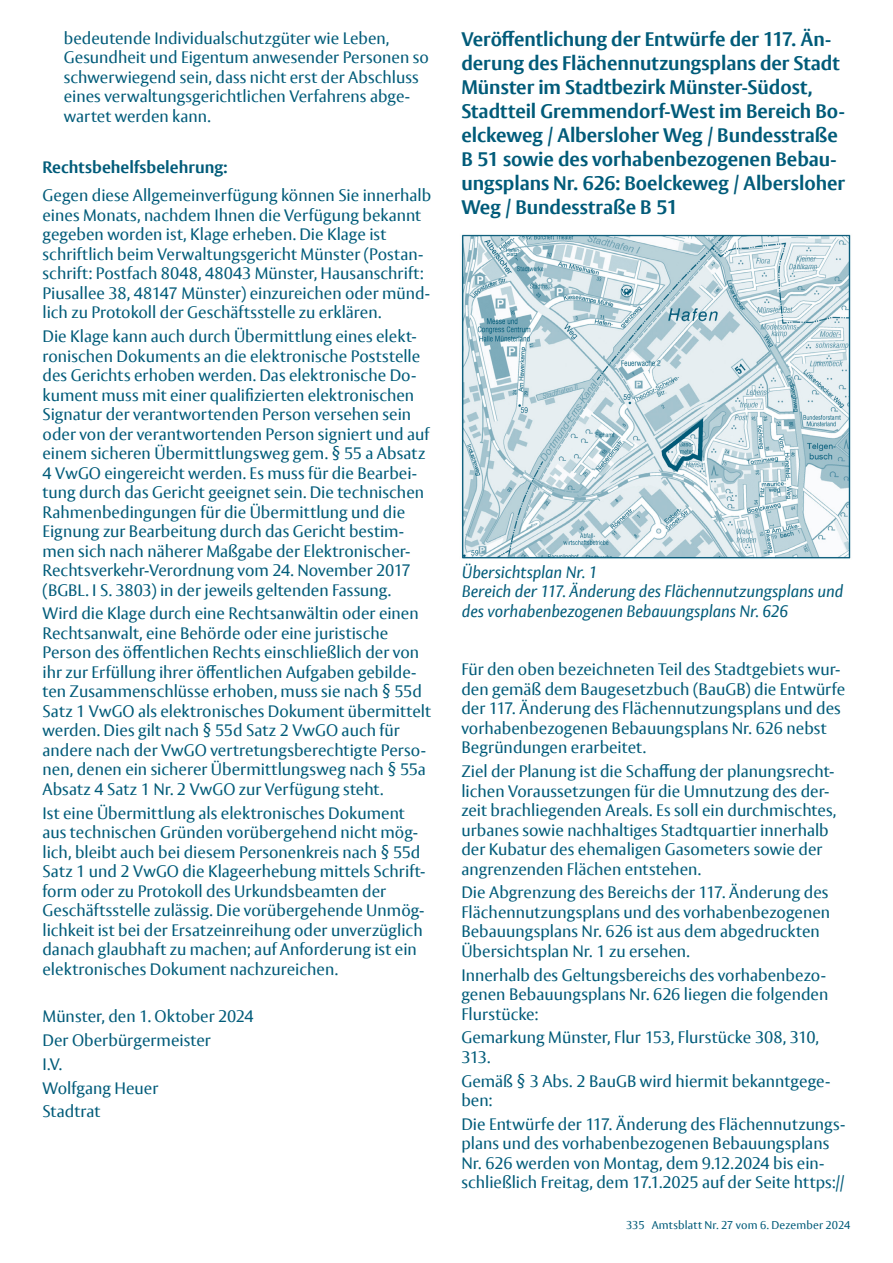
<style>
.page{position:relative;width:893px;height:1263px;background:#fff}
.page>*{position:absolute;margin:0;border:0;box-sizing:border-box;transform-origin:0 0}
.Überschrift{font:700 19.5px/24px "Vesta Pro";letter-spacing:-.005em;color:#005b79}
.Fließtext{font:16.5px/19.5px "Vesta Pro";color:#005b79}
.Fließtexte_5_eingerü{font:16.5px/19.5px "Vesta Pro";color:#005b79}
.Bildunterschrift{font:italic 16.5px/19.5px "Vesta Pro";letter-spacing:-.005em;color:#005b79}
.Zwischenüberschrift{font:700 16.5px "Vesta Pro";color:#005b79}
.t1{font:11.25px "Vesta Pro";letter-spacing:.015em;color:#005b79}
</style>
<div class="page">
<img style="left:461px;top:234px;width:390px;height:325px">
<p class="Fließtexte_5_eingerü" style="left:64px;top:28px;width:367px">bedeutende Individualschutzgüter wie Leben, Gesundheit und Eigentum anwesender Personen so schwerwiegend sein, dass nicht erst der Abschluss eines verwaltungsgerichtlichen Verfahrens abge&shy;wartet werden kann.</p>
<h3 class="Zwischenüberschrift" style="left:43px;top:157px;width:187px">Rechtsbehelfsbelehrung:</h3>
<p class="Fließtext" style="left:43px;top:186px;width:390px">Gegen diese Allgemeinverfügung können Sie innerhalb eines Monats, nachdem Ihnen die Verfügung bekannt gegeben worden ist, Klage erheben. Die Klage ist schriftlich beim Verwaltungsgericht Münster (Postan&shy;schrift: Postfach 8048, 48043 Münster, Hausanschrift:<br>Piusallee 38, 48147 Münster) einzureichen oder münd&shy;lich zu Protokoll der Geschäftsstelle zu erklären.</p>
<p class="Fließtext" style="left:43px;top:326px;width:388px">Die Klage kann auch durch Übermittlung eines elekt&shy;ronischen Dokuments an die elektronische Poststelle des Gerichts erhoben werden. Das elektronische Do&shy;kument muss mit einer qualifizierten elektronischen Signatur der verantwortenden Person versehen sein oder von der verantwortenden Person signiert und auf einem sicheren Übermittlungsweg gem. § 55 a Absatz 4 VwGO eingereicht werden. Es muss für die Bearbei&shy;tung durch das Gericht geeignet sein. Die technischen Rahmenbedingungen für die Übermittlung und die Eignung zur Bearbeitung durch das Gericht bestim&shy;men sich nach näherer Maßgabe der Elektronischer-Rechtsverkehr-Verordnung vom 24. November 2017 (BGBL. I S. 3803) in der jeweils geltenden Fassung.</p>
<p class="Fließtext" style="left:43px;top:604px;width:390px">Wird die Klage durch eine Rechtsanwältin oder einen Rechtsanwalt, eine Behörde oder eine juristische Person des öffentlichen Rechts einschließlich der von ihr zur Erfüllung ihrer öffentlichen Aufgaben gebilde&shy;ten Zusammenschlüsse erhoben, muss sie nach § 55d Satz 1 VwGO als elektronisches Dokument übermittelt werden. Dies gilt nach § 55d Satz 2 VwGO auch für andere nach der VwGO vertretungsberechtigte Perso&shy;nen, denen ein sicherer Übermittlungsweg nach § 55a Absatz 4 Satz 1 Nr. 2 VwGO zur Verfügung steht.</p>
<p class="Fließtext" style="left:43px;top:803px;width:384px">Ist eine Übermittlung als elektronisches Dokument aus technischen Gründen vorübergehend nicht mög&shy;lich, bleibt auch bei diesem Personenkreis nach § 55d Satz 1 und 2 VwGO die Klageerhebung mittels Schrift&shy;form oder zu Protokoll des Urkundsbeamten der Geschäftsstelle zulässig. Die vorübergehende Unmög&shy;lichkeit ist bei der Ersatzeinreihung oder unverzüglich danach glaubhaft zu machen; auf Anforderung ist ein elektronisches Dokument nachzureichen.</p>
<p class="Fließtext" style="left:43px;top:1006px;width:213px">Münster, den 1. Oktober 2024</p>
<p class="Fließtext" style="left:43px;top:1030px;width:170px">Der Oberbürgermeister</p>
<p class="Fließtext" style="left:43px;top:1054px;width:21px">I.V.</p>
<p class="Fließtext" style="left:43px;top:1078px;width:117px">Wolfgang Heuer</p>
<p class="Fließtext" style="left:43px;top:1101px;width:59px">Stadtrat</p>
<h2 class="Überschrift" style="left:461px;top:27px;width:385px">Veröffentlichung der Entwürfe der 117. Än&shy;derung des Flächennutzungsplans der Stadt Münster im Stadtbezirk Münster-Südost, Stadtteil Gremmendorf-West im Bereich Bo&shy;elckeweg / Albersloher Weg / Bundesstraße B 51 sowie des vorhabenbezogenen Bebau&shy;ungsplans Nr. 626: Boelckeweg / Albersloher Weg / Bundesstraße B 51</h2>
<p class="Bildunterschrift" style="left:462px;top:562px;width:383px">Übersichtsplan Nr. 1<br>Bereich der 117. Änderung des Flächennutzungsplans und des vorhabenbezogenen Bebauungsplans Nr. 626</p>
<p class="Fließtext" style="left:461px;top:659px;width:385px">Für den oben bezeichneten Teil des Stadtgebiets wur&shy;den gemäß dem Baugesetzbuch (BauGB) die Entwürfe der 117. Änderung des Flächennutzungsplans und des vorhabenbezogenen Bebauungsplans Nr. 626 nebst Begründungen erarbeitet.</p>
<p class="Fließtext" style="left:461px;top:761px;width:377px">Ziel der Planung ist die Schaffung der planungsrecht&shy;lichen Voraussetzungen für die Umnutzung des der&shy;zeit brachliegenden Areals. Es soll ein durchmischtes, urbanes sowie nachhaltiges Stadtquartier innerhalb der Kubatur des ehemaligen Gasometers sowie der angrenzenden Flächen entstehen.</p>
<p class="Fließtext" style="left:461px;top:882px;width:370px">Die Abgrenzung des Bereichs der 117. Änderung des Flächennutzungsplans und des vorhabenbezogenen Bebauungsplans Nr. 626 ist aus dem abgedruckten Übersichtsplan Nr. 1 zu ersehen.</p>
<p class="Fließtext" style="left:461px;top:965px;width:369px">Innerhalb des Geltungsbereichs des vorhabenbezo&shy;genen Bebauungsplans Nr. 626 liegen die folgenden<br>Flurstücke:</p>
<p class="Fließtext" style="left:461px;top:1027px;width:359px">Gemarkung Münster, Flur 153, Flurstücke 308, 310,<br>313.</p>
<p class="Fließtext" style="left:461px;top:1071px;width:370px">Gemäß § 3 Abs. 2 BauGB wird hiermit bekanntgege&shy;ben:</p>
<p class="Fließtext" style="left:461px;top:1114px;width:385px">Die Entwürfe der 117. Änderung des Flächennutzungs&shy;plans und des vorhabenbezogenen Bebauungsplans Nr. 626 werden von Montag, dem 9.12.2024 bis ein&shy;schließlich Freitag, dem 17.1.2025 auf der Seite https://</p>
<p class="t1" style="left:626px;top:1218px;width:226px">335 Amtsblatt Nr. 27 vom 6. Dezember 2024</p>
</div>
